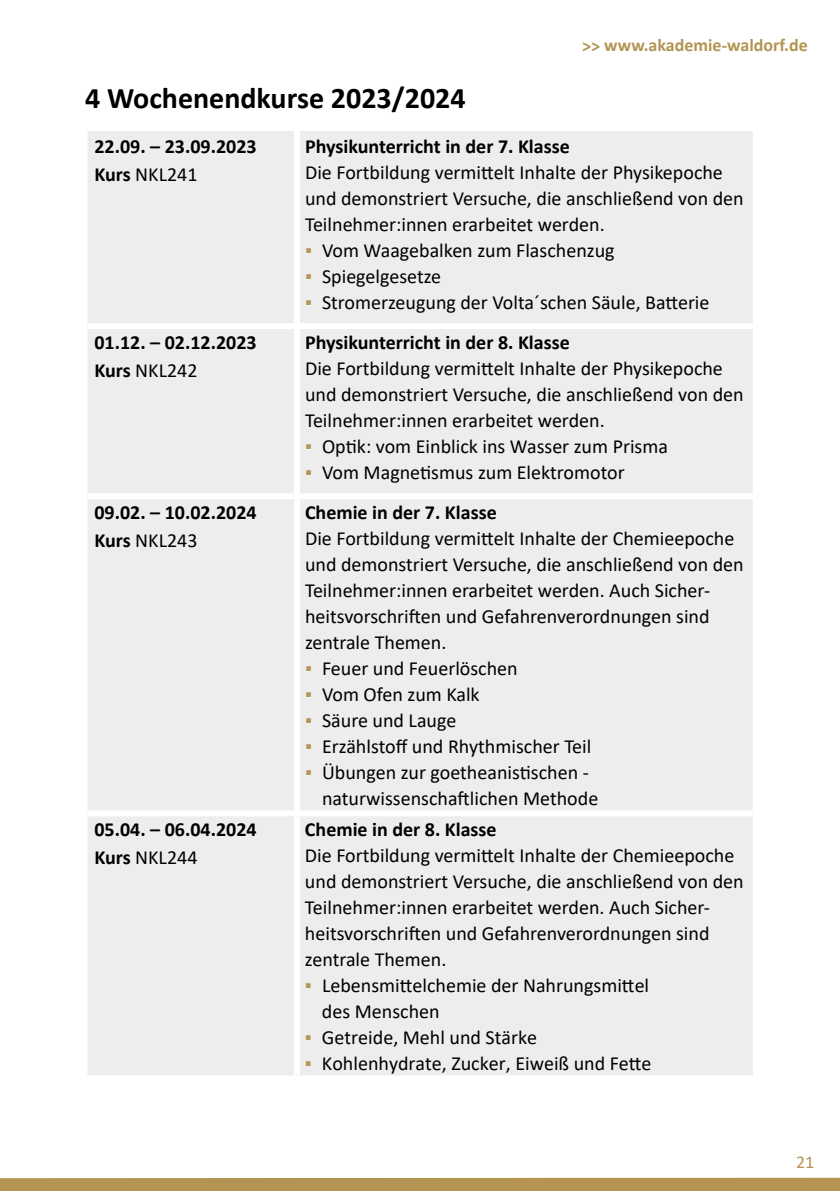
<style>
.page{position:relative;width:840px;height:1191px;background:#fff}
.page>*{position:absolute;margin:0;border:0;box-sizing:border-box;transform-origin:0 0}
.t1{font:700 30px "Calibri";color:#000}
.t2{font:20px/26px "Calibri";color:#000}
.t3{font:700 20px/28px "Calibri";color:#000}
.t4{font:700 18px "Calibri";color:#b39452}
.t5{font:18px "Calibri";color:#b39452}
.s1{font-weight:400}
.s2{color:#b39452}
</style>
<div class="page">
<svg style="left:0;top:1177px;width:839px;height:14px;background:#b89b5d"></svg>
<div style="left:87px;top:131px;width:665px;height:944px;background:#ededed"></div>
<div style="left:294px;top:131px;width:6px;height:192px;background:#fff"></div>
<div style="left:87px;top:323px;width:210px;height:6px;background:#fff"></div>
<div style="left:297px;top:323px;width:455px;height:6px;background:#fff"></div>
<div style="left:294px;top:329px;width:6px;height:164px;background:#fff"></div>
<div style="left:87px;top:493px;width:210px;height:6px;background:#fff"></div>
<div style="left:297px;top:493px;width:455px;height:6px;background:#fff"></div>
<div style="left:294px;top:499px;width:6px;height:311px;background:#fff"></div>
<div style="left:87px;top:810px;width:210px;height:6px;background:#fff"></div>
<div style="left:297px;top:810px;width:455px;height:6px;background:#fff"></div>
<div style="left:294px;top:816px;width:6px;height:259px;background:#fff"></div>
<p class="t4" style="left:582px;top:33px;width:227px">&gt;&gt; www.akademie-waldorf.de</p>
<h1 class="t1" style="left:85px;top:76px;width:382px">4 Wochenendkurse 2023/2024</h1>
<p class="t3" style="left:94px;top:132px;width:164px">22.09. – 23.09.2023<br>Kurs <span class="s1">NKL241</span></p>
<p class="t3" style="left:305px;top:132px;width:266px">Physikunterricht in der 7. Klasse</p>
<p class="t2" style="left:305px;top:159px;width:440px">Die Fortbildung vermittelt Inhalte der Physikepoche und demonstriert Versuche, die anschließend von den<br>Teilnehmer:innen erarbeitet werden.</p>
<p class="t2" style="left:305px;top:237px;width:311px"><span class="s2">▪</span> Vom Waagebalken zum Flaschenzug</p>
<p class="t2" style="left:305px;top:263px;width:138px"><span class="s2">▪</span> Spiegelgesetze</p>
<p class="t2" style="left:305px;top:289px;width:406px"><span class="s2">▪</span> Stromerzeugung der Volta´schen Säule, Batterie</p>
<p class="t3" style="left:94px;top:328px;width:164px">01.12. – 02.12.2023<br>Kurs <span class="s1">NKL242</span></p>
<p class="t3" style="left:305px;top:328px;width:266px">Physikunterricht in der 8. Klasse</p>
<p class="t2" style="left:305px;top:355px;width:440px">Die Fortbildung vermittelt Inhalte der Physikepoche und demonstriert Versuche, die anschließend von den<br>Teilnehmer:innen erarbeitet werden.</p>
<p class="t2" style="left:305px;top:433px;width:364px"><span class="s2">▪</span> Optik: vom Einblick ins Wasser zum Prisma</p>
<p class="t2" style="left:305px;top:459px;width:321px"><span class="s2">▪</span> Vom Magnetismus zum Elektromotor</p>
<p class="t3" style="left:94px;top:498px;width:164px">09.02. – 10.02.2024<br>Kurs <span class="s1">NKL243</span></p>
<p class="t3" style="left:305px;top:498px;width:193px">Chemie in der 7. Klasse</p>
<p class="t2" style="left:305px;top:525px;width:440px">Die Fortbildung vermittelt Inhalte der Chemieepoche und demonstriert Versuche, die anschließend von den Teilnehmer:innen erarbeitet werden. Auch Sicher&shy;heitsvorschriften und Gefahrenverordnungen sind zentrale Themen.</p>
<p class="t2" style="left:305px;top:655px;width:214px"><span class="s2">▪</span> Feuer und Feuerlöschen</p>
<p class="t2" style="left:305px;top:681px;width:176px"><span class="s2">▪</span> Vom Ofen zum Kalk</p>
<p class="t2" style="left:305px;top:707px;width:153px"><span class="s2">▪</span> Säure und Lauge</p>
<p class="t2" style="left:305px;top:733px;width:288px"><span class="s2">▪</span> Erzählstoff und Rhythmischer Teil</p>
<p class="t2" style="left:322px;top:759px;width:278px;text-indent:-17px"><span class="s2">▪</span> Übungen zur goetheanistischen - naturwissenschaftlichen Methode</p>
<p class="t3" style="left:94px;top:815px;width:164px">05.04. – 06.04.2024<br>Kurs <span class="s1">NKL244</span></p>
<p class="t3" style="left:305px;top:815px;width:193px">Chemie in der 8. Klasse</p>
<p class="t2" style="left:305px;top:842px;width:440px">Die Fortbildung vermittelt Inhalte der Chemieepoche und demonstriert Versuche, die anschließend von den Teilnehmer:innen erarbeitet werden. Auch Sicher&shy;heitsvorschriften und Gefahrenverordnungen sind zentrale Themen.</p>
<p class="t2" style="left:322px;top:972px;width:328px;text-indent:-17px"><span class="s2">▪</span> Lebensmittelchemie der Nahrungsmittel des Menschen</p>
<p class="t2" style="left:305px;top:1024px;width:233px"><span class="s2">▪</span> Getreide, Mehl und Stärke</p>
<p class="t2" style="left:305px;top:1050px;width:348px"><span class="s2">▪</span> Kohlenhydrate, Zucker, Eiweiß und Fette</p>
<p class="t5" style="left:795px;top:1149px;width:20px">21</p>
</div>
